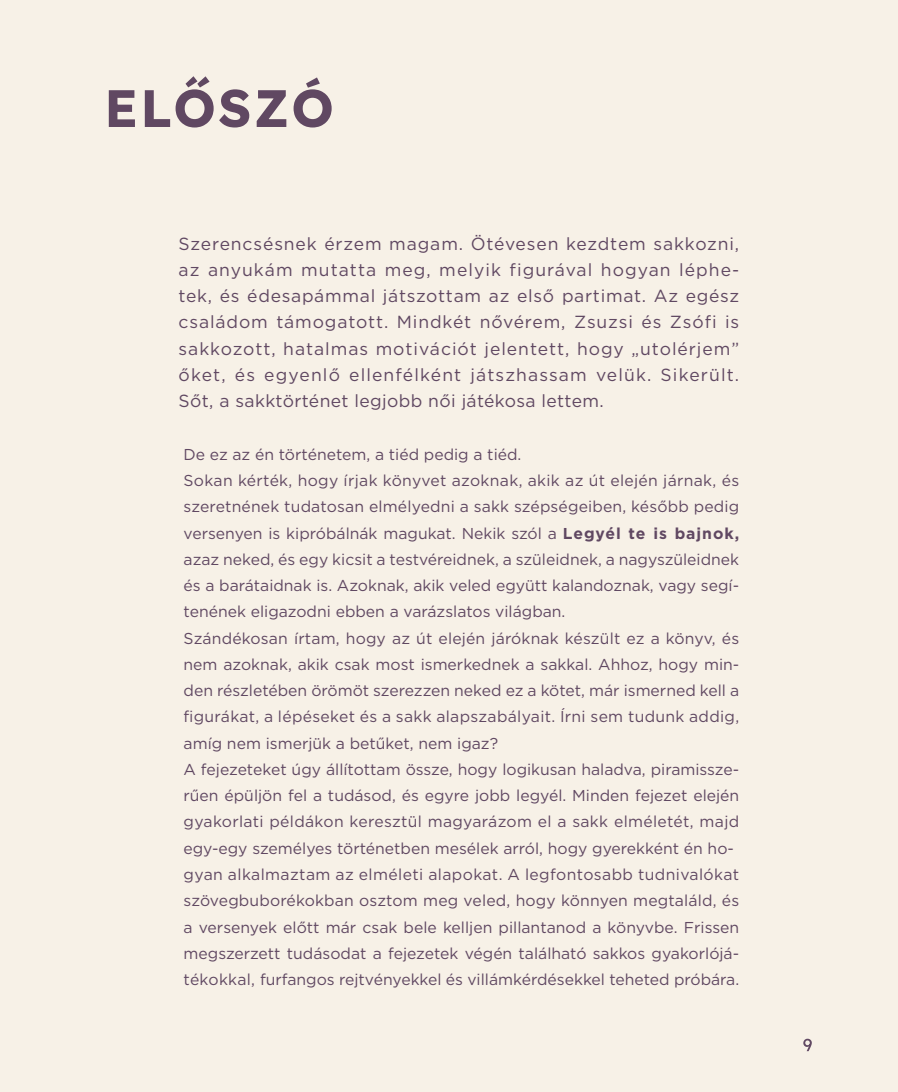
<style>
.page{position:relative;width:898px;height:1092px;background:#fff}
.page>*{position:absolute;margin:0;border:0;box-sizing:border-box;transform-origin:0 0}
.t1{font:52.5px "Lexend";letter-spacing:.04em;color:#604862}
.t2{font:17.5px/26.2px "Gotham";letter-spacing:.02em;color:#604862;text-align:justify}
.t3{font:15.75px/26.2px "Gotham";color:#604862}
.s1{font-weight:700}
</style>
<div class="page">
<div style="left:0;top:0;width:898px;height:1091px;background:#f7f1e7"></div>
<svg style="left:803px;top:1038px;width:9px;height:13px"></svg>
<h1 class="t1" style="left:104px;top:70px;width:231px">ELŐSZÓ</h1>
<p class="t2" style="left:179px;top:230px;width:562px">Szerencsésnek érzem magam. Ötévesen kezdtem sakkozni, az anyukám mutatta meg, melyik figurával hogyan léphe&shy;tek, és édesapámmal játszottam az első partimat. Az egész családom támogatott. Mindkét nővérem, Zsuzsi és Zsófi is sakkozott, hatalmas motivációt jelentett, hogy „utolérjem” őket, és egyenlő ellenfélként játszhassam velük. Sikerült.<br>Sőt, a sakktörténet legjobb női játékosa lettem.</p>
<p class="t3" style="left:184px;top:440px;width:557px">De ez az én történetem, a tiéd pedig a tiéd.<br>Sokan kérték, hogy írjak könyvet azoknak, akik az út elején járnak, és szeretnének tudatosan elmélyedni a sakk szépségeiben, később pedig versenyen is kipróbálnák magukat. Nekik szól a <span class="s1">Legyél te is bajnok, </span>azaz neked, és egy kicsit a testvéreidnek, a szüleidnek, a nagyszüleidnek és a barátaidnak is. Azoknak, akik veled együtt kalandoznak, vagy segí&shy;tenének eligazodni ebben a varázslatos világban.<br>Szándékosan írtam, hogy az út elején járóknak készült ez a könyv, és nem azoknak, akik csak most ismerkednek a sakkal. Ahhoz, hogy min&shy;den részletében örömöt szerezzen neked ez a kötet, már ismerned kell a figurákat, a lépéseket és a sakk alapszabályait. Írni sem tudunk addig, amíg nem ismerjük a betűket, nem igaz?<br>A fejezeteket úgy állítottam össze, hogy logikusan haladva, piramissze&shy;rűen épüljön fel a tudásod, és egyre jobb legyél. Minden fejezet elején gyakorlati példákon keresztül magyarázom el a sakk elméletét, majd egy-egy személyes történetben mesélek arról, hogy gyerekként én ho&shy;gyan alkalmaztam az elméleti alapokat. A legfontosabb tudnivalókat szövegbuborékokban osztom meg veled, hogy könnyen megtaláld, és a versenyek előtt már csak bele kelljen pillantanod a könyvbe. Frissen megszerzett tudásodat a fejezetek végén található sakkos gyakorlójá&shy;tékokkal, furfangos rejtvényekkel és villámkérdésekkel teheted próbára.</p>
</div>
